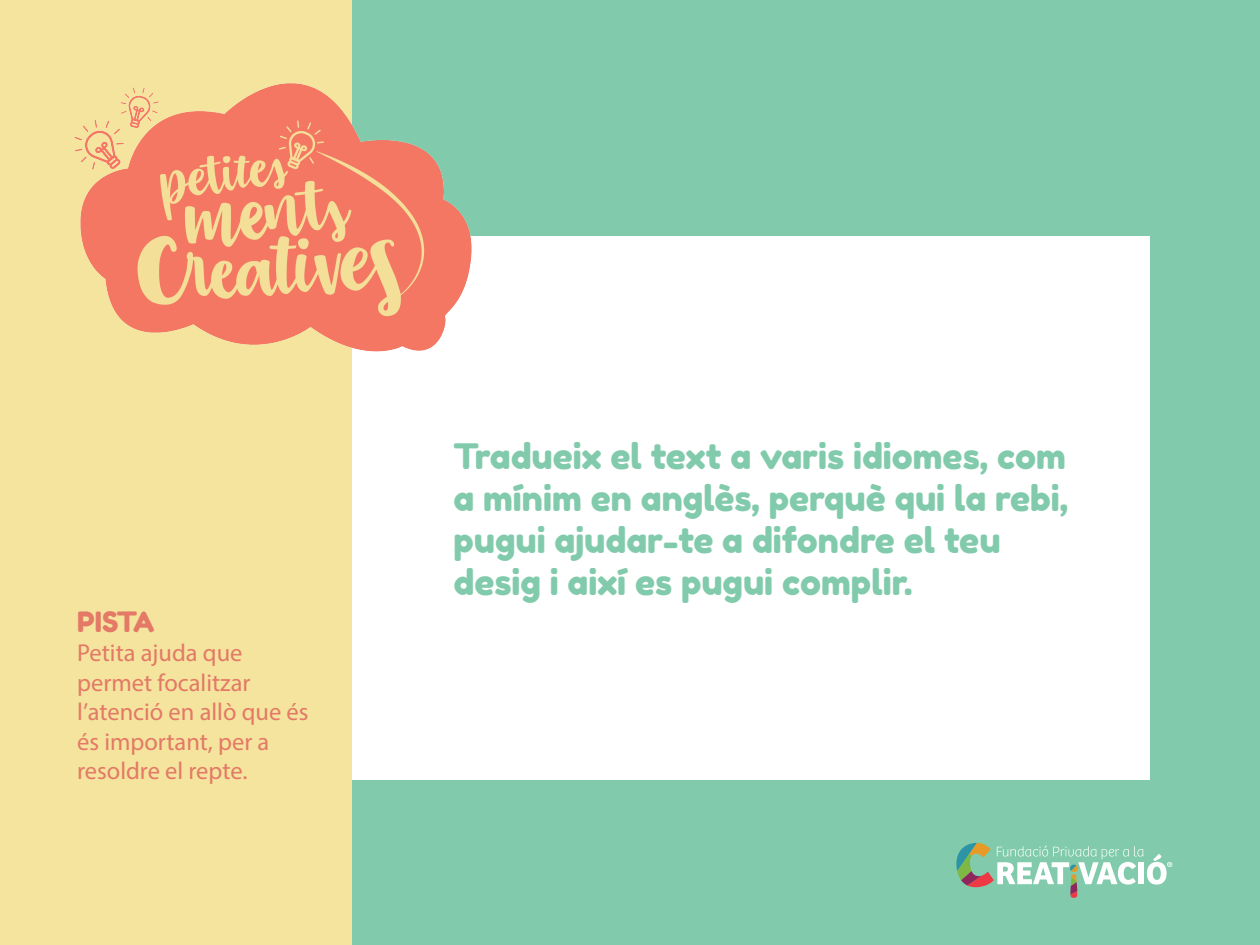
<style>
.page{position:relative;width:1260px;height:945px;background:#81cbac}
.page>*{position:absolute;margin:0;border:0;box-sizing:border-box;transform-origin:0 0}
.t1{font:35px/42px "Fredoka One";color:#81cbac}
.t2{font:28px "Fredoka One";letter-spacing:-.025em;color:#e37966}
.t3{font:24.5px/29.4px "Myriad Pro";color:#e37966}
</style>
<div class="page">
<div style="left:326px;top:236px;width:824px;height:544px;background:#fff"></div>
<div style="left:0;top:0;width:352px;height:945px;background:#f4e49d"></div>
<svg style="left:956px;top:843px;width:216px;height:55px"></svg>
<img style="left:74px;top:83px;width:398px;height:269px">
<p class="t2" style="left:77px;top:605px;width:79px">PISTA</p>
<p class="t3" style="left:77px;top:638px;width:233px">Petita ajuda que permet focalitzar l’atenció en allò que és és important, per a resoldre el repte.</p>
<p class="t1" style="left:453px;top:435px;width:616px">Tradueix el text a varis idiomes, com a mínim en anglès, perquè qui la rebi, pugui ajudar-te a difondre el teu desig i així es pugui complir.</p>
</div>
